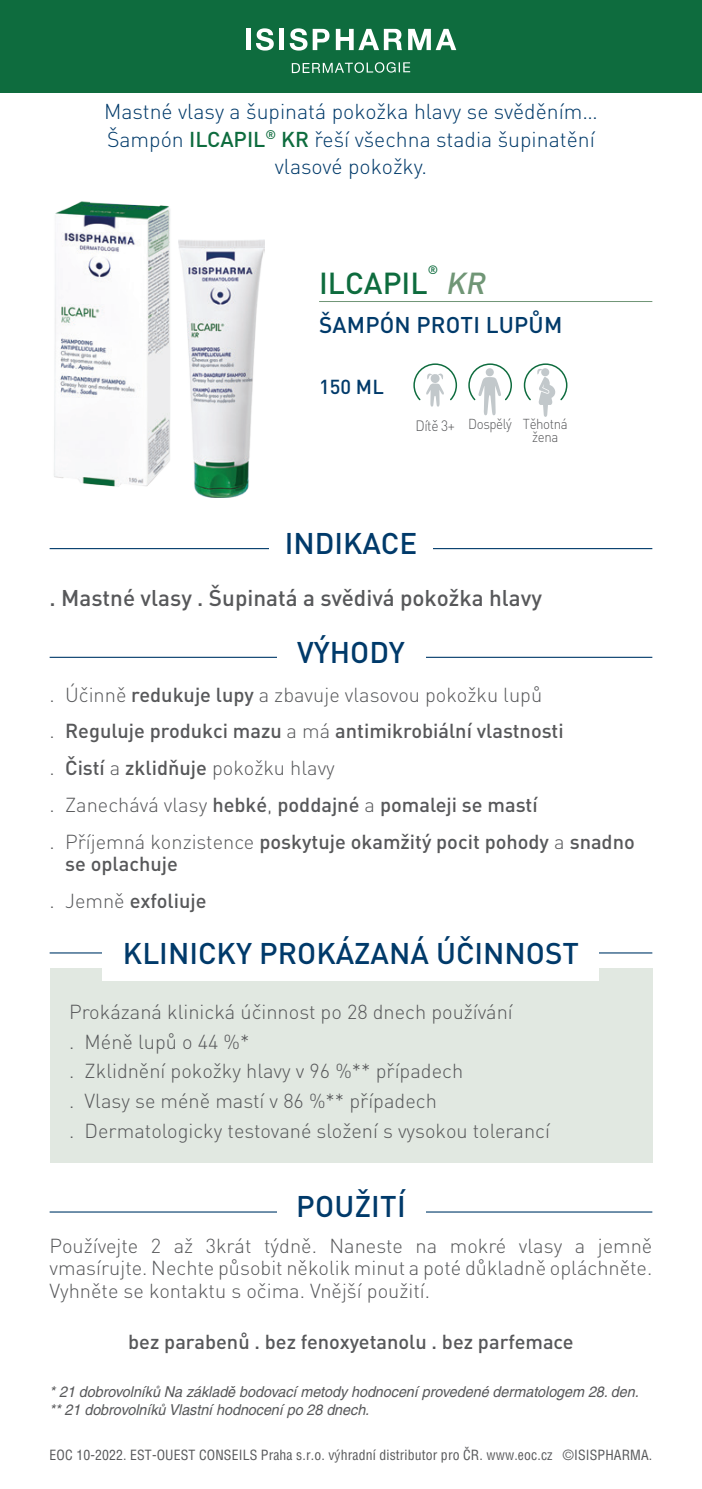
<style>
.page{position:relative;width:702px;height:1489px;background:#fff}
.page>*{position:absolute;margin:0;border:0;box-sizing:border-box;transform-origin:0 0}
.t1{font:500 30px "DIN Pro";color:#0e6c3e}
.t2{font:italic 500 30px "DIN Pro";color:#709676}
.t3{font:500 29.5px "DIN Pro";color:#003a6a}
.t4{font:500 22.5px "DIN Pro";color:#57585a}
.t5{font:500 22.5px "DIN Pro";letter-spacing:.01em;color:#003a6a}
.t6{font:300 21.25px/27.5px "DIN Pro";color:#003a6a;text-align:center}
.t7{font:300 20px/22.5px "DIN Pro";color:#57585a;text-align:justify}
.t8{font:500 20px/22.5px "DIN Pro";color:#57585a}
.t9{font:500 20px "DIN Pro";color:#003a6a}
.t10{font:italic 15px "Helvetica CE";letter-spacing:-.005em;color:#57585a;scale:.96 1}
.t11{font:300 14.75px "DIN Pro";color:#57585a;scale:.93 1}
.t12{font:300 14.25px/13px "DIN Pro";letter-spacing:-.03em;color:#57585a;text-align:center;scale:.93 1}
.t13{font:condensed 13.75px "Helvetica CE";letter-spacing:.01em;color:#57585a}
.t14{font:500 12px "DIN Pro";color:#0e6c3e}
.s1{font-weight:500;color:#0e6c3e}
.s2{font-weight:500}
.s3{font-weight:300}
</style>
<div class="page">
<img style="left:54px;top:201px;width:116px;height:286px">
<div style="left:50px;top:967px;width:602px;height:195px;background:#e1e8e1"></div>
<hr style="left:319px;top:301px;width:333px;height:1px;background:#709676">
<hr style="left:50px;top:952px;width:602px;height:1px;background:#003a6a">
<hr style="left:50px;top:656px;width:602px;height:2px;background:#003a6a">
<hr style="left:50px;top:1211px;width:602px;height:1px;background:#003a6a">
<hr style="left:50px;top:548px;width:602px;height:1px;background:#003a6a">
<div style="left:103px;top:941px;width:496px;height:40px;background:#fff"></div>
<div style="left:276px;top:640px;width:149px;height:39px;background:#fff"></div>
<div style="left:276px;top:1194px;width:149px;height:39px;background:#fff"></div>
<div style="left:269px;top:531px;width:163px;height:35px;background:#fff"></div>
<div style="left:0;top:0;width:702px;height:92px;background:#0e6c3e"></div>
<hr style="left:246px;top:29px;width:4px;height:21px;background:#fff">
<svg style="left:256px;top:28px;width:18px;height:23px"></svg>
<div style="left:279px;top:29px;width:5px;height:21px;background:#fff"></div>
<svg style="left:290px;top:28px;width:39px;height:23px"></svg>
<svg style="left:336px;top:29px;width:66px;height:21px"></svg>
<svg style="left:408px;top:29px;width:48px;height:21px"></svg>
<svg style="left:292px;top:62px;width:118px;height:11px"></svg>
<img style="left:178px;top:239px;width:86px;height:258px">
<svg style="left:468px;top:363px;width:44px;height:52px"></svg>
<div style="left:485px;top:368px;width:9px;height:8px;background:#c2c8cb;border-radius:50%"></div>
<svg style="left:523px;top:363px;width:44px;height:54px"></svg>
<svg style="left:413px;top:363px;width:44px;height:43px"></svg>
<p class="t6" style="left:104px;top:97px;width:495px">Mastné vlasy a šupinatá pokožka hlavy se svěděním…</p>
<p class="t6" style="left:107px;top:124px;width:489px">Šampón <span class="s1">ILCAPIL</span><sup>®</sup> <span class="s1">KR</span> řeší všechna stadia šupinatění vlasové pokožky.</p>
<p class="t14" style="left:427px;top:261px;width:12px">®</p>
<p class="t1" style="left:319px;top:262px;width:110px">ILCAPIL</p>
<p class="t2" style="left:445px;top:262px;width:48px">KR</p>
<p class="t5" style="left:319px;top:310px;width:245px">ŠAMPÓN PROTI LUPŮM</p>
<p class="t9" style="left:319px;top:373px;width:66px">150 ML</p>
<p class="t11" style="left:415px;top:415px;width:44px">Dítě 3+</p>
<p class="t12" style="left:468px;top:417px;width:49px">Dospělý</p>
<p class="t12" style="left:523px;top:417px;width:50px">Těhotná žena</p>
<p class="t3" style="left:285px;top:523px;width:134px">INDIKACE</p>
<p class="t4" style="left:50px;top:582px;width:493px">. Mastné vlasy . Šupinatá a svědivá pokožka hlavy</p>
<p class="t3" style="left:297px;top:631px;width:109px">VÝHODY</p>
<p class="t7" style="left:50px;top:682px;width:494px">. Účinně <span class="s2">redukuje lupy</span> a zbavuje vlasovou pokožku lupů</p>
<p class="t8" style="left:50px;top:719px;width:515px"><span class="s3">.</span> Reguluje produkci mazu <span class="s3">a má</span> antimikrobiální vlastnosti</p>
<p class="t7" style="left:50px;top:755px;width:287px">. <span class="s2">Čistí</span> a <span class="s2">zklidňuje</span> pokožku hlavy</p>
<p class="t8" style="left:50px;top:792px;width:489px"><span class="s3">. Zanechává vlasy</span> hebké<span class="s3">,</span> poddajné <span class="s3">a</span> pomaleji se mastí</p>
<p class="t8" style="left:65px;top:829px;width:571px;text-indent:-15px"><span class="s3">. Příjemná konzistence</span> poskytuje okamžitý pocit pohody <span class="s3">a</span> snadno se oplachuje</p>
<p class="t8" style="left:50px;top:888px;width:158px"><span class="s3">. Jemně</span> exfoliuje</p>
<p class="t3" style="left:123px;top:933px;width:457px">KLINICKY PROKÁZANÁ ÚČINNOST</p>
<p class="t7" style="left:69px;top:999px;width:445px">Prokázaná klinická účinnost po 28 dnech používání</p>
<p class="t7" style="left:69px;top:1029px;width:182px">. Méně lupů o 44 %*</p>
<p class="t7" style="left:69px;top:1059px;width:395px">. Zklidnění pokožky hlavy v 96 %** případech</p>
<p class="t7" style="left:69px;top:1088px;width:369px">. Vlasy se méně mastí v 86 %** případech</p>
<p class="t7" style="left:69px;top:1118px;width:482px">. Dermatologicky testované složení s vysokou tolerancí</p>
<p class="t3" style="left:296px;top:1186px;width:111px">POUŽITÍ</p>
<p class="t7" style="left:50px;top:1233px;width:604px">Používejte 2 až 3krát týdně. Naneste na mokré vlasy a jemně vmasírujte. Nechte působit několik minut a poté důkladně opláchněte.<br>Vyhněte se kontaktu s očima. Vnější použití.</p>
<p class="t8" style="left:128px;top:1329px;width:447px">bez parabenů . bez fenoxyetanolu . bez parfemace</p>
<p class="t10" style="left:50px;top:1382px;width:615px">* 21 dobrovolníků Na základě bodovací metody hodnocení provedené dermatologem 28. den.</p>
<p class="t10" style="left:50px;top:1400px;width:334px">** 21 dobrovolníků Vlastní hodnocení po 28 dnech.</p>
<p class="t13" style="left:50px;top:1445px;width:604px">EOC 10-2022. EST-OUEST CONSEILS Praha s.r.o. výhradní distributor pro ČR. www.eoc.cz ©ISISPHARMA.</p>
</div>
